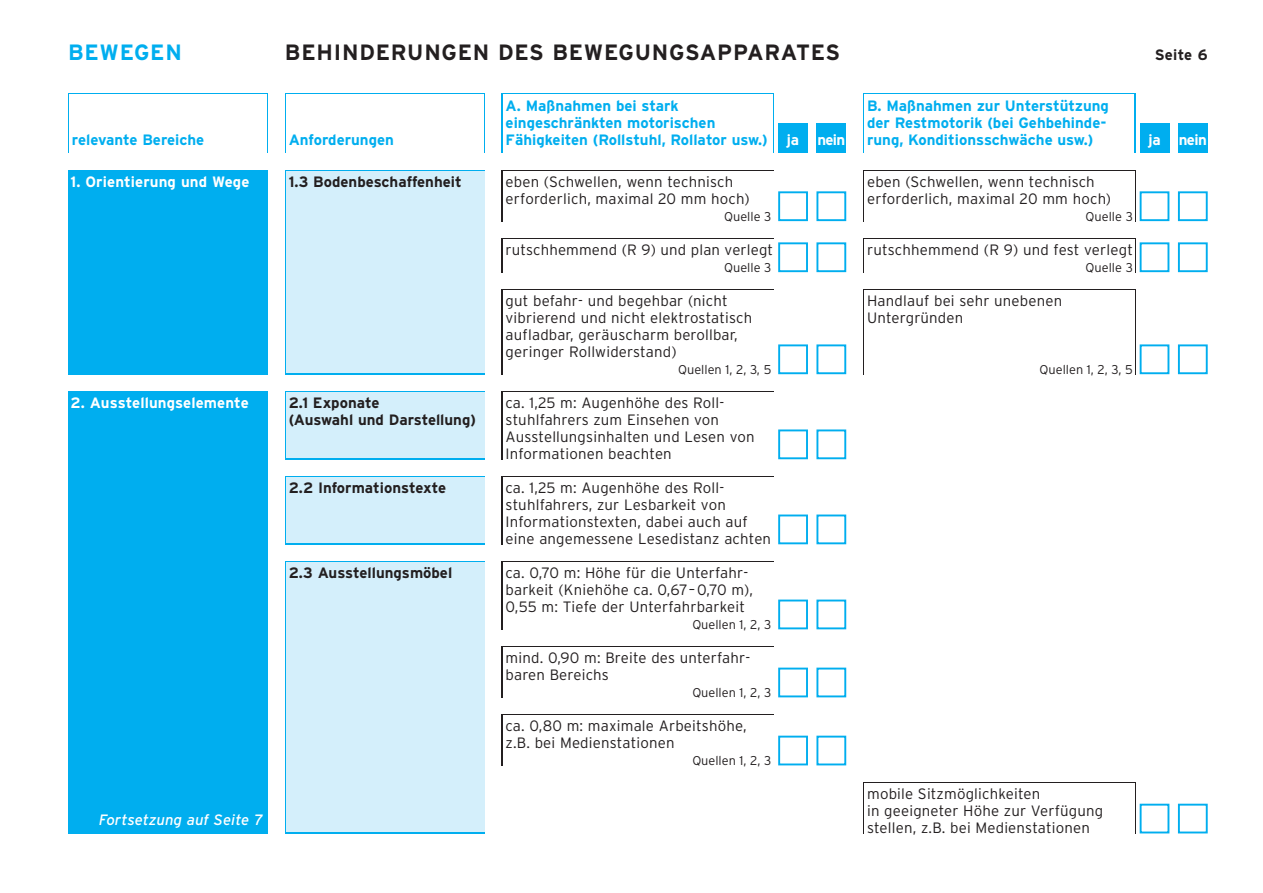
<style>
.page{position:relative;width:1263px;height:893px;background:#fff}
.page>*{position:absolute;margin:0;border:0;box-sizing:border-box;transform-origin:0 0}
.t1{font:700 22.2px "Interstate";letter-spacing:.035em;color:#231f20}
.t2{font:700 22.2px "Interstate";letter-spacing:.035em;color:#00aeef}
.t3{font:300 15px/17px "Interstate";letter-spacing:.015em;color:#231f20}
.t4{font:700 15px/17px "Interstate";color:#00aeef}
.t5{font:700 15px/17px "Interstate";color:#231f20}
.t6{font:700 15px "Interstate";letter-spacing:.005em;color:#fff}
.t7{font:italic 15px "Interstate";letter-spacing:.005em;color:#fff}
.t8{font:300 12.75px "Interstate";color:#231f20}
</style>
<div class="page">
<div style="left:68px;top:391px;width:200px;height:442px;background:#00aeef"></div>
<svg style="left:68px;top:94px;width:200px;height:59px"></svg>
<svg style="left:502px;top:94px;width:272px;height:59px"></svg>
<svg style="left:863px;top:94px;width:272px;height:59px"></svg>
<div style="left:69px;top:95px;width:198px;height:58px;background:#fff"></div>
<div style="left:503px;top:95px;width:270px;height:58px;background:#fff"></div>
<div style="left:864px;top:95px;width:270px;height:58px;background:#fff"></div>
<div style="left:68px;top:170px;width:200px;height:204px;background:#00aeef"></div>
<div style="left:286px;top:171px;width:199px;height:202px;background:#d4effb"></div>
<div style="left:778px;top:123px;width:30px;height:30px;background:#00aeef"></div>
<div style="left:816px;top:123px;width:30px;height:30px;background:#00aeef"></div>
<div style="left:1140px;top:123px;width:29px;height:30px;background:#00aeef"></div>
<div style="left:1178px;top:123px;width:30px;height:30px;background:#00aeef"></div>
<div style="left:502px;top:238px;width:272px;height:34px;background:#231f20"></div>
<div style="left:503px;top:239px;width:271px;height:42px;background:#fff"></div>
<svg style="left:778px;top:242px;width:69px;height:31px"></svg>
<div style="left:863px;top:238px;width:272px;height:34px;background:#231f20"></div>
<div style="left:864px;top:239px;width:271px;height:42px;background:#fff"></div>
<svg style="left:1139px;top:242px;width:69px;height:31px"></svg>
<svg style="left:778px;top:344px;width:69px;height:31px"></svg>
<svg style="left:1139px;top:344px;width:69px;height:31px"></svg>
<div style="left:285px;top:391px;width:200px;height:68px;background:#00aeef"></div>
<div style="left:286px;top:392px;width:199px;height:66px;background:#d4effb"></div>
<svg style="left:778px;top:429px;width:69px;height:31px"></svg>
<div style="left:285px;top:476px;width:200px;height:68px;background:#00aeef"></div>
<div style="left:286px;top:477px;width:199px;height:66px;background:#d4effb"></div>
<svg style="left:778px;top:514px;width:69px;height:31px"></svg>
<div style="left:286px;top:563px;width:199px;height:269px;background:#d4effb"></div>
<svg style="left:778px;top:599px;width:69px;height:31px"></svg>
<svg style="left:778px;top:667px;width:69px;height:31px"></svg>
<svg style="left:778px;top:735px;width:69px;height:31px"></svg>
<svg style="left:1139px;top:803px;width:69px;height:31px"></svg>
<div style="left:502px;top:170px;width:272px;height:51px;background:#231f20"></div>
<div style="left:503px;top:171px;width:271px;height:59px;background:#fff"></div>
<svg style="left:778px;top:191px;width:69px;height:31px"></svg>
<div style="left:863px;top:170px;width:272px;height:51px;background:#231f20"></div>
<div style="left:864px;top:171px;width:271px;height:59px;background:#fff"></div>
<svg style="left:1139px;top:191px;width:69px;height:31px"></svg>
<h1 class="t2" style="left:68px;top:43px;width:115px">BEWEGEN</h1>
<h1 class="t1" style="left:285px;top:43px;width:557px">BEHINDERUNGEN DES BEWEGUNGSAPPARATES</h1>
<p class="t5" style="left:1155px;top:47px;width:55px">Seite 6</p>
<p class="t4" style="left:72px;top:132px;width:134px">relevante Bereiche</p>
<p class="t4" style="left:289px;top:132px;width:107px">Anforderungen</p>
<p class="t4" style="left:506px;top:98px;width:264px">A. Maßnahmen bei stark eingeschränkten motorischen<br>Fähigkeiten (Rollstuhl, Rollator usw.)</p>
<p class="t4" style="left:867px;top:98px;width:243px">B. Maßnahmen zur Unterstützung der Restmotorik (bei Geh behinde - rung, Konditionsschwäche usw.)</p>
<p class="t6" style="left:787px;top:134px;width:60px">ja nein</p>
<p class="t6" style="left:1148px;top:134px;width:60px">ja nein</p>
<p class="t6" style="left:71px;top:176px;width:180px">1. Orientierung und Wege</p>
<p class="t5" style="left:289px;top:175px;width:174px">1.3 Bodenbeschaffenheit</p>
<p class="t3" style="left:506px;top:175px;width:246px">eben (Schwellen, wenn technisch erforderlich, maximal 20 mm hoch)</p>
<p class="t8" style="left:724px;top:212px;width:49px">Quelle 3</p>
<p class="t3" style="left:867px;top:175px;width:246px">eben (Schwellen, wenn technisch erforderlich, maximal 20 mm hoch)</p>
<p class="t8" style="left:1086px;top:212px;width:49px">Quelle 3</p>
<p class="t3" style="left:506px;top:243px;width:269px">rutschhemmend (R 9) und plan verlegt</p>
<p class="t8" style="left:724px;top:263px;width:49px">Quelle 3</p>
<p class="t3" style="left:867px;top:243px;width:267px">rutschhemmend (R 9) und fest verlegt</p>
<p class="t8" style="left:1086px;top:263px;width:49px">Quelle 3</p>
<p class="t3" style="left:506px;top:294px;width:248px">gut befahr- und begehbar (nicht vibrierend und nicht elektrostatisch aufladbar, geräuscharm berollbar, geringer Rollwiderstand)</p>
<p class="t8" style="left:678px;top:365px;width:95px">Quellen 1, 2, 3, 5</p>
<p class="t3" style="left:867px;top:294px;width:197px">Handlauf bei sehr unebenen<br>Untergründen</p>
<p class="t8" style="left:1040px;top:365px;width:95px">Quellen 1, 2, 3, 5</p>
<p class="t6" style="left:71px;top:397px;width:180px">2. Ausstellungselemente</p>
<p class="t7" style="left:99px;top:814px;width:166px">Fortsetzung auf Seite 7</p>
<p class="t5" style="left:289px;top:396px;width:189px">2.1 Exponate<br>(Auswahl und Darstellung)</p>
<p class="t3" style="left:506px;top:396px;width:250px">ca. 1,25 m: Augenhöhe des Roll&shy;stuhl fahrers zum Einsehen von<br>Ausstellungs inhalten und Lesen von<br>Informationen beachten</p>
<p class="t5" style="left:289px;top:481px;width:159px">2.2 Informationstexte</p>
<p class="t3" style="left:506px;top:481px;width:267px">ca. 1,25 m: Augenhöhe des Roll - stuhlfahrers, zur Lesbarkeit von Informationstexten, dabei auch auf eine angemessene Lesedistanz achten</p>
<p class="t5" style="left:289px;top:566px;width:165px">2.3 Ausstellungsmöbel</p>
<p class="t3" style="left:506px;top:566px;width:249px">ca. 0,70 m: Höhe für die Unterfahr - barkeit (Kniehöhe ca. 0,67– 0,70 m),<br>0,55 m: Tiefe der Unterfahrbarkeit</p>
<p class="t8" style="left:692px;top:620px;width:81px">Quellen 1, 2, 3</p>
<p class="t3" style="left:506px;top:651px;width:246px">mind. 0,90 m: Breite des unterfahr&shy;baren Bereichs</p>
<p class="t8" style="left:692px;top:688px;width:81px">Quellen 1, 2, 3</p>
<p class="t3" style="left:506px;top:719px;width:242px">ca. 0,80 m: maximale Arbeitshöhe, z.B. bei Medienstationen</p>
<p class="t8" style="left:692px;top:756px;width:81px">Quellen 1, 2, 3</p>
<p class="t3" style="left:867px;top:787px;width:238px">mobile Sitzmöglichkeiten<br>in geeigneter Höhe zur Verfügung stellen, z.B. bei Medienstationen</p>
</div>
